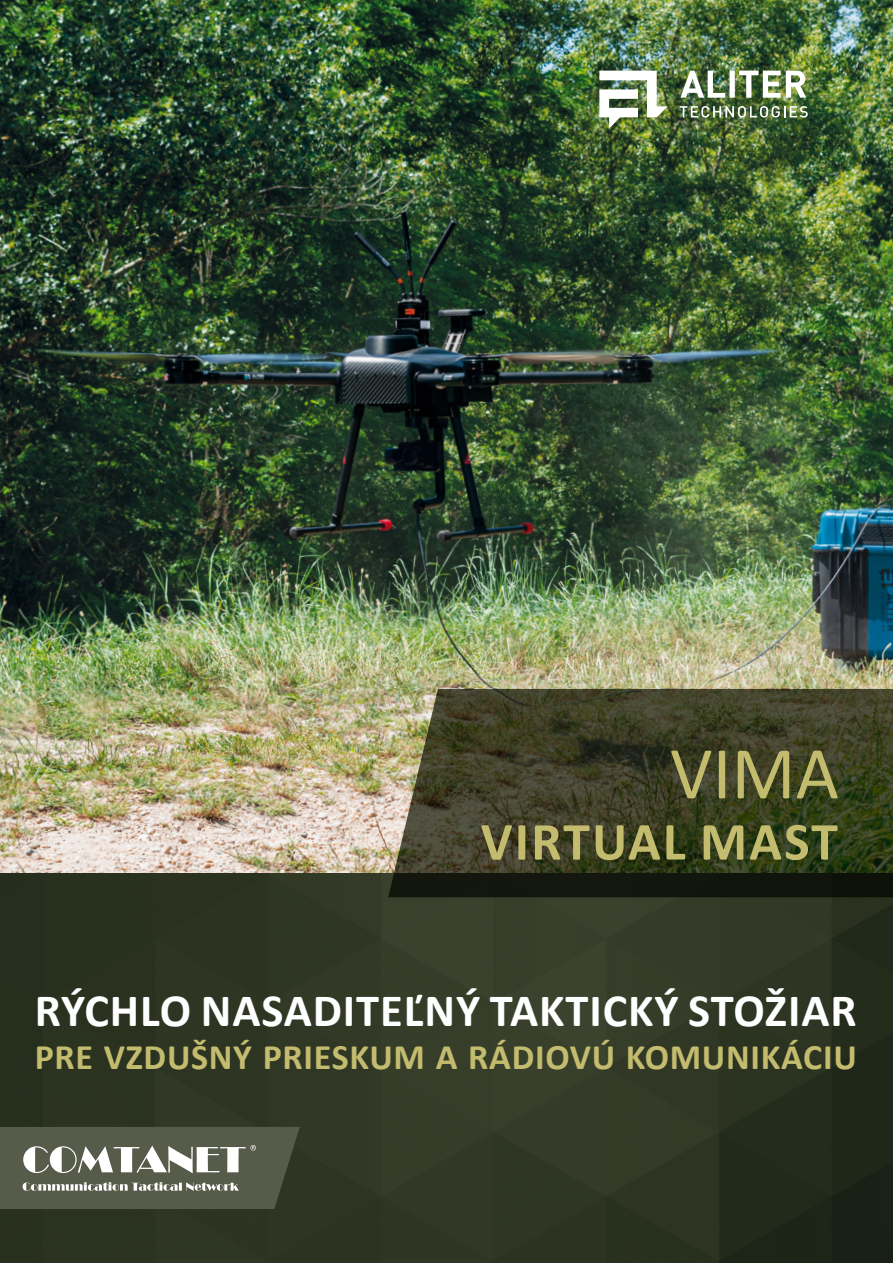
<style>
.page{position:relative;width:893px;height:1263px;background:#fff}
.page>*{position:absolute;margin:0;border:0;box-sizing:border-box;transform-origin:0 0}
.t1{font:75px "Calibri";color:#c3bb6e}
.t2{font:700 54px "Calibri";letter-spacing:.04em;color:#c3bb6e}
.t3{font:700 46.5px "Calibri";letter-spacing:.02em;color:#fff}
.t4{font:700 36px "Calibri";letter-spacing:.02em;color:#c3bb6e}
</style>
<div class="page">
<img style="left:0;top:0;width:893px;height:874px">
<img style="left:0;top:874px;width:893px;height:389px">
<svg style="left:388px;top:689px;width:505px;height:208px;background:#3d4026"></svg>
<img style="left:680px;top:71px;width:126px;height:27px">
<img style="left:599px;top:71px;width:69px;height:57px">
<svg style="left:680px;top:106px;width:128px;height:12px"></svg>
<svg style="left:0;top:1127px;width:300px;height:82px;background:#6d7062"></svg>
<h1 class="t1" style="left:670px;top:721px;width:170px">VIMA</h1>
<h2 class="t2" style="left:481px;top:803px;width:359px">VIRTUAL MAST</h2>
<p class="t3" style="left:35px;top:977px;width:823px">RÝCHLO NASADITEĽNÝ TAKTICKÝ STOŽIAR</p>
<p class="t4" style="left:35px;top:1032px;width:824px">PRE VZDUŠNÝ PRIESKUM A RÁDIOVÚ KOMUNIKÁCIU</p>
</div>
